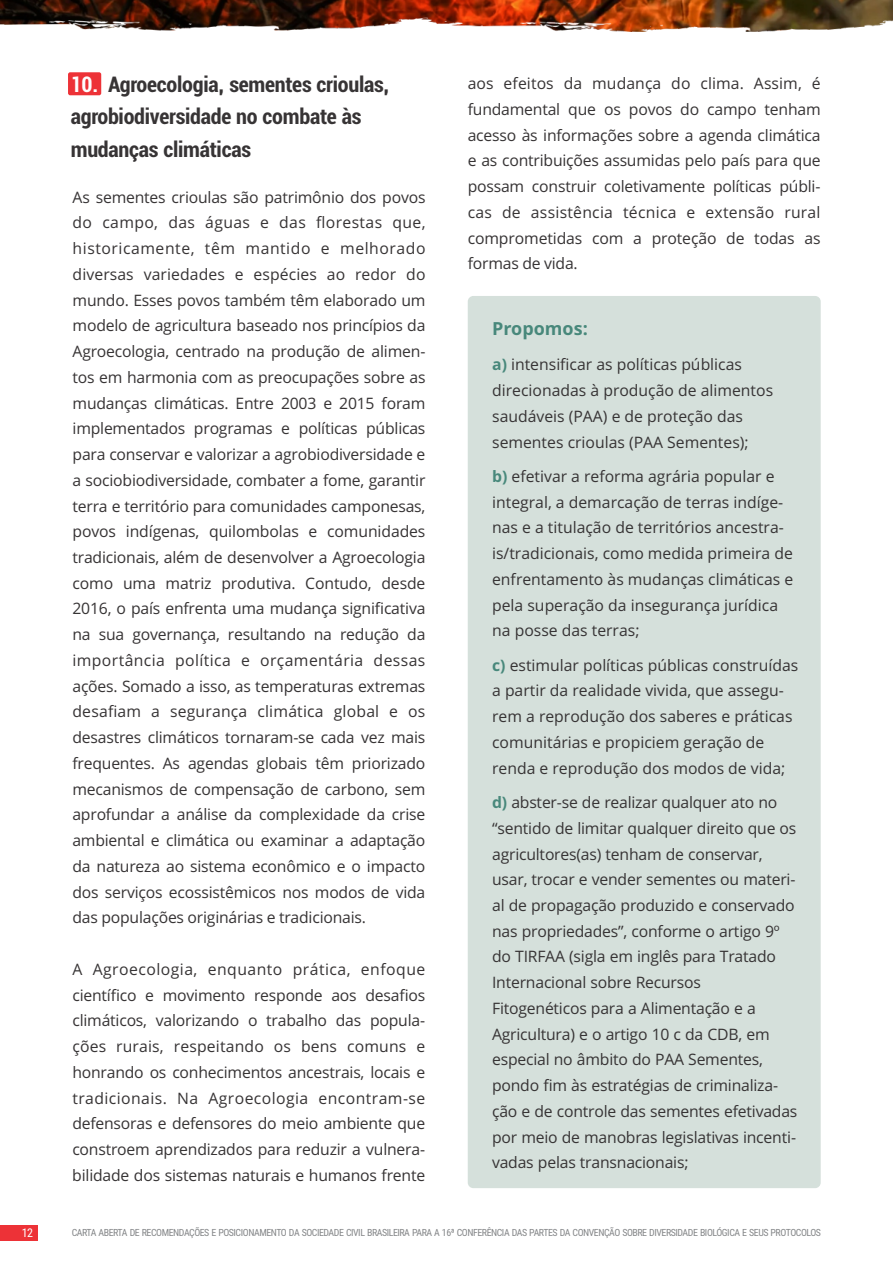
<style>
.page{position:relative;width:893px;height:1263px;background:#fff}
.page>*{position:absolute;margin:0;border:0;box-sizing:border-box;transform-origin:0 0}
.t1{font:700 condensed 22.5px/32.4px "Roboto";letter-spacing:-.01em;color:#373435}
.t2{font:700 18px "Open Sans";color:#48887b}
.t3{font:15.75px/25.8px "Open Sans";letter-spacing:-.015em;color:#373435}
.t4{font:12px "Roboto Condensed";color:#fefefe}
.t5{font:9.9px "Roboto Condensed";letter-spacing:-.045em;color:#848688}
.s1{color:#fefefe}
.s2{font-weight:700;color:#48887b}
</style>
<div class="page">
<div style="left:68px;top:72px;width:33px;height:23px;background:#ed3237;border-radius:2px"></div>
<div style="left:468px;top:296px;width:353px;height:892px;background:#d5e0db;border-radius:6px"></div>
<div style="left:0;top:1225px;width:38px;height:15px;background:#ed3237"></div>
<img style="left:0;top:0;width:893px;height:32px">
<p class="t4" style="left:22px;top:1228px;width:13px">12</p>
<h1 class="t1" style="left:71px;top:70px;width:320px"><span class="s1">10.</span> Agroecologia, sementes crioulas, agrobiodiversidade no combate às mudanças climáticas</h1>
<p class="t3" style="left:72px;top:186px;width:355px;text-align:justify">As sementes crioulas são patrimônio dos povos do campo, das águas e das florestas que, historicamente, têm mantido e melhorado diversas variedades e espécies ao redor do mundo. Esses povos também têm elaborado um modelo de agricultura baseado nos princípios da Agroecologia, centrado na produção de alimen&shy;tos em harmonia com as preocupações sobre as mudanças climáticas. Entre 2003 e 2015 foram implementados programas e políticas públicas para conservar e valorizar a agrobiodiversidade e a sociobiodiversidade, combater a fome, garantir terra e território para comunidades camponesas, povos indígenas, quilombolas e comunidades tradicionais, além de desenvolver a Agroecologia como uma matriz produtiva. Contudo, desde 2016, o país enfrenta uma mudança significativa na sua governança, resultando na redução da importância política e orçamentária dessas ações. Somado a isso, as temperaturas extremas desafiam a segurança climática global e os desastres climáticos tornaram-se cada vez mais frequentes. As agendas globais têm priorizado mecanismos de compensação de carbono, sem aprofundar a análise da complexidade da crise ambiental e climática ou examinar a adaptação da natureza ao sistema econômico e o impacto dos serviços ecossistêmicos nos modos de vida das populações originárias e tradicionais.</p>
<p class="t3" style="left:72px;top:958px;width:354px;text-align:justify">A Agroecologia, enquanto prática, enfoque científico e movimento responde aos desafios climáticos, valorizando o trabalho das popula&shy;ções rurais, respeitando os bens comuns e honrando os conhecimentos ancestrais, locais e tradicionais. Na Agroecologia encontram-se defensoras e defensores do meio ambiente que constroem aprendizados para reduzir a vulnera&shy;bilidade dos sistemas naturais e humanos frente</p>
<p class="t3" style="left:468px;top:72px;width:354px;text-align:justify">aos efeitos da mudança do clima. Assim, é fundamental que os povos do campo tenham acesso às informações sobre a agenda climática e as contribuições assumidas pelo país para que possam construir coletivamente políticas públi&shy;cas de assistência técnica e extensão rural comprometidas com a proteção de todas as formas de vida.</p>
<p class="t2" style="left:492px;top:321px;width:97px">Propomos:</p>
<p class="t3" style="left:492px;top:353px;width:283px"><span class="s2">a)</span> intensificar as políticas públicas direcionadas à produção de alimentos saudáveis (PAA) e de proteção das sementes crioulas (PAA Sementes);</p>
<p class="t3" style="left:492px;top:465px;width:303px"><span class="s2">b)</span> efetivar a reforma agrária popular e integral, a demarcação de terras indíge&shy;nas e a titulação de territórios ancestra&shy;is/tradicionais, como medida primeira de enfrentamento às mudanças climáticas e pela superação da insegurança jurídica na posse das terras;</p>
<p class="t3" style="left:492px;top:654px;width:308px"><span class="s2">c)</span> estimular políticas públicas construídas a partir da realidade vivida, que assegu&shy;rem a reprodução dos saberes e práticas comunitárias e propiciem geração de renda e reprodução dos modos de vida;</p>
<p class="t3" style="left:492px;top:791px;width:307px"><span class="s2">d)</span> abster-se de realizar qualquer ato no “sentido de limitar qualquer direito que os agricultores(as) tenham de conservar, usar, trocar e vender sementes ou materi&shy;al de propagação produzido e conservado nas propriedades”, conforme o artigo 9º do TIRFAA (sigla em inglês para Tratado Internacional sobre Recursos Fitogenéticos para a Alimentação e a Agricultura) e o artigo 10 c da CDB, em especial no âmbito do PAA Sementes, pondo fim às estratégias de criminaliza&shy;ção e de controle das sementes efetivadas por meio de manobras legislativas incenti&shy;vadas pelas transnacionais;</p>
<p class="t5" style="left:72px;top:1229px;width:751px">CARTA ABERTA DE RECOMENDAÇÕES E POSICIONAMENTO DA SOCIEDADE CIVIL BRASILEIRA PARA A 16ª CONFERÊNCIA DAS PARTES DA CONVENÇÃO SOBRE DIVERSIDADE BIOLÓGICA E SEUS PROTOCOLOS</p>
</div>
